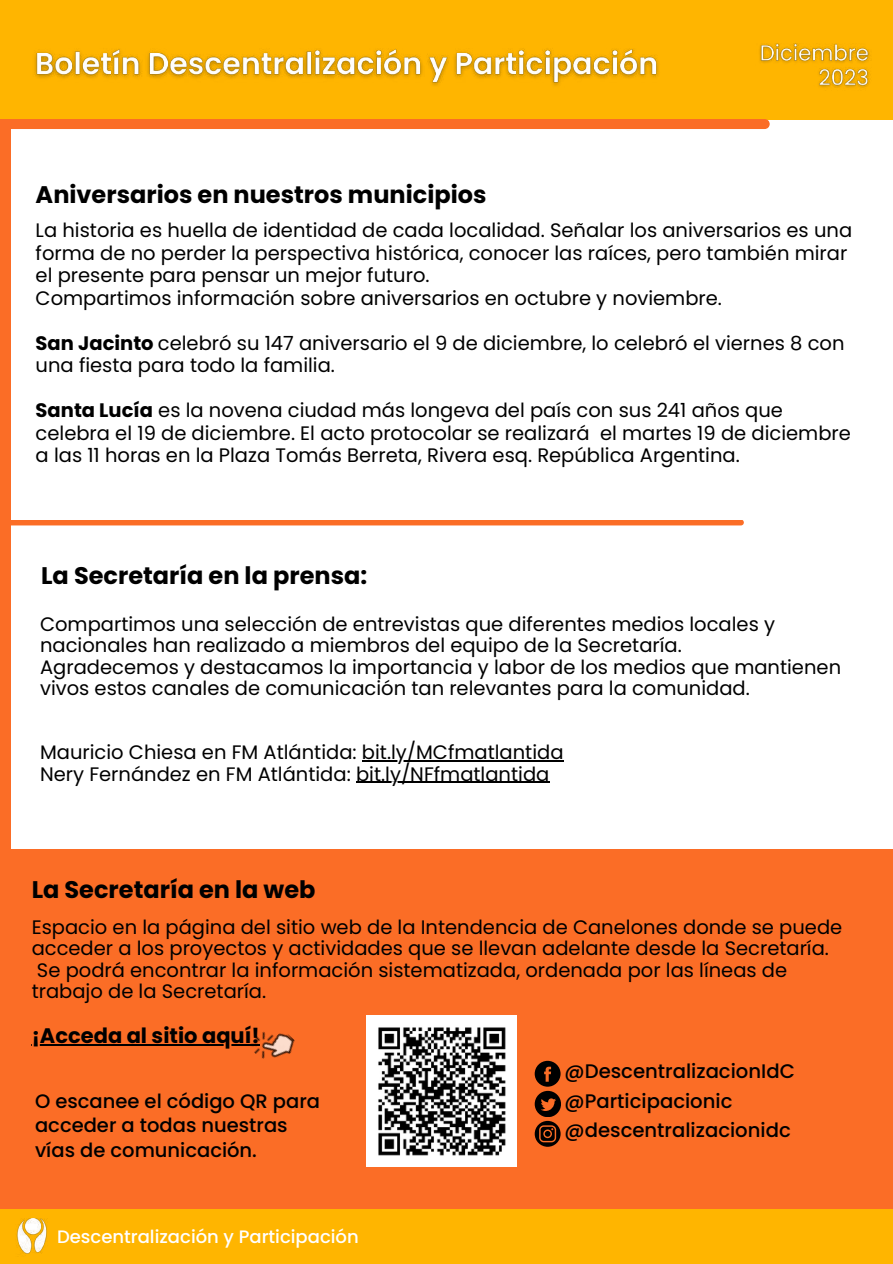
<style>
.page{position:relative;width:893px;height:1264px;background:#fff}
.page>*{position:absolute;margin:0;border:0;box-sizing:border-box;transform-origin:0 0}
.t1{font:700 24px "Poppins";color:#000}
.t2{font:700 21px "Poppins";color:#000}
.t3{font:500 19.65px/29.4px "Poppins";color:#000}
.t4{font:19.5px/21.3px "Poppins";color:#000}
.t5{font:500 19.5px/24.8px "Poppins";color:#000}
.t6{font:500 18px "Poppins";color:#fff}
.s1{font-weight:700}
</style>
<div class="page">
<div style="left:0;top:119px;width:11px;height:1051px;background:#fb6d26"></div>
<div style="left:0;top:519px;width:743px;height:6px;background:#fb6d26"></div>
<div style="left:0;top:0;width:892px;height:119px;background:#ffb500"></div>
<div style="left:0;top:1208px;width:892px;height:55px;background:#ffb500"></div>
<img style="left:16px;top:1218px;width:31px;height:36px">
<img style="left:34px;top:48px;width:625px;height:38px">
<img style="left:759px;top:43px;width:111px;height:45px">
<hr style="left:362px;top:760px;width:201px;height:1px;background:#000">
<hr style="left:356px;top:781px;width:193px;height:2px;background:#000">
<div style="left:0;top:848px;width:892px;height:360px;background:#fb6d26"></div>
<img style="left:366px;top:1015px;width:151px;height:151px">
<hr style="left:32px;top:1044px;width:228px;height:1px;background:#000">
<svg style="left:534px;top:1060px;width:26px;height:86px"></svg>
<img style="left:246px;top:1031px;width:49px;height:28px">
<div style="left:11px;top:119px;width:758px;height:10px;background:#fb6d26"></div>
<p class="t1" style="left:36px;top:177px;width:452px">Aniversarios en nuestros municipios</p>
<p class="t4" style="left:36px;top:219px;width:818px;line-height:22.5px">La historia es huella de identidad de cada localidad. Señalar los aniversarios es una forma de no perder la perspectiva histórica, conocer las raíces, pero también mirar el presente para pensar un mejor futuro.<br>Compartimos información sobre aniversarios en octubre y noviembre.</p>
<p class="t4" style="left:36px;top:331px;width:810px;line-height:22.5px"><span class="s1">San Jacinto</span> celebró su 147 aniversario el 9 de diciembre, lo celebró el viernes 8 con una fiesta para todo la familia.</p>
<p class="t4" style="left:36px;top:399px;width:816px;line-height:22.5px"><span class="s1">Santa Lucía</span> es la novena ciudad más longeva del país con sus 241 años que celebra el 19 de diciembre. El acto protocolar se realizará el martes 19 de diciembre a las 11 horas en la Plaza Tomás Berreta, Rivera esq. República Argentina.</p>
<p class="t1" style="left:41px;top:558px;width:327px">La Secretaría en la prensa:</p>
<p class="t4" style="left:40px;top:613px;width:802px">Compartimos una selección de entrevistas que diferentes medios locales y nacionales han realizado a miembros del equipo de la Secretaría.<br>Agradecemos y destacamos la importancia y labor de los medios que mantienen vivos estos canales de comunicación tan relevantes para la comunidad.</p>
<p class="t4" style="left:40px;top:742px;width:525px">Mauricio Chiesa en FM Atlántida: bit.ly/MCfmatlantida<br>Nery Fernández en FM Atlántida: bit.ly/NFfmatlantida</p>
<p class="t1" style="left:32px;top:873px;width:285px">La Secretaría en la web</p>
<p class="t4" style="left:32px;top:916px;width:812px">Espacio en la página del sitio web de la Intendencia de Canelones donde se puede acceder a los proyectos y actividades que se llevan adelante desde la Secretaría.<br>Se podrá encontrar la información sistematizada, ordenada por las líneas de trabajo de la Secretaría.</p>
<p class="t2" style="left:32px;top:1021px;width:229px">¡Acceda al sitio aquí!</p>
<p class="t5" style="left:35px;top:1088px;width:286px">O escanee el código QR para acceder a todas nuestras vías de comunicación.</p>
<p class="t6" style="left:57px;top:1224px;width:303px">Descentralización y Participación</p>
<p class="t3" style="left:564px;top:1056px;width:232px">@DescentralizacionIdC @Participacionic @descentralizacionidc</p>
</div>
